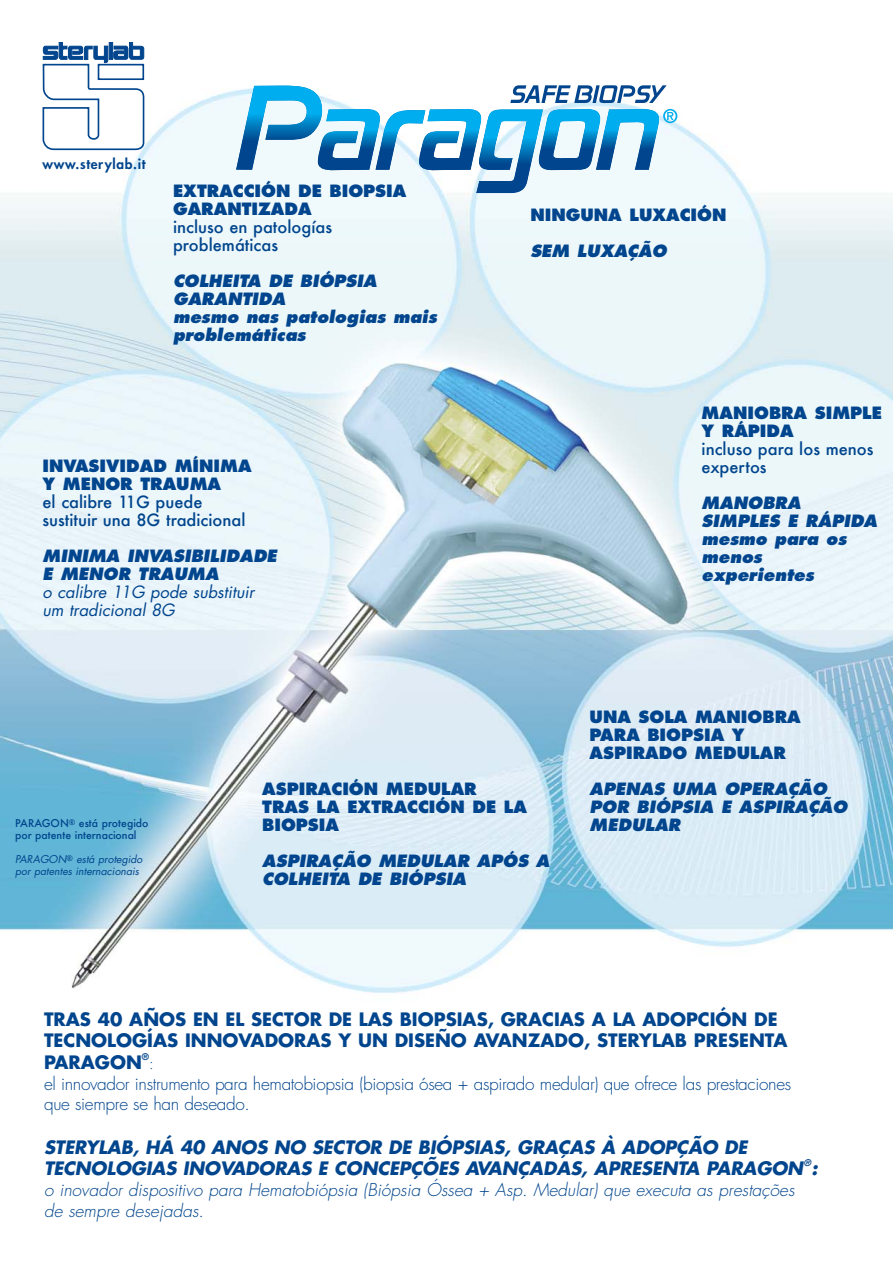
<style>
.page{position:relative;width:893px;height:1263px;background:#fff}
.page>*{position:absolute;margin:0;border:0;box-sizing:border-box;transform-origin:0 0}
.t1{font:700 18px/21.6px "Futura";color:#00458d}
.t2{font:italic 700 18px/21.6px "Futura";letter-spacing:-.01em;color:#00458d}
.t3{font:300 17.25px/20.7px "Futura";letter-spacing:-.02em;color:#00458d}
.t4{font:italic 300 17.25px/20.7px "Futura";color:#00458d}
.t5{font:italic 800 16.5px/18px "Futura";color:#00458d}
.t6{font:800 16.5px/18px "Futura";color:#00458d}
.t7{font:500 16.5px/18px "Futura";color:#00458d}
.t8{font:italic 16.5px/18px "Futura";color:#00458d}
.t9{font:300 15px "Futura";color:#00458d}
.t10{font:800 13.65px "Futura";letter-spacing:.05em;color:#00458d}
.t11{font:italic 10.5px/12px "Futura";color:#00458d}
.t12{font:500 10.5px/12px "Futura";color:#00458d}
.t13{font:700 9px "Futura";color:#00458d}
.t14{font:italic 700 9px "Futura";color:#00458d}
</style>
<div class="page">
<img style="left:0;top:47px;width:893px;height:946px">
<svg style="left:236px;top:85px;width:441px;height:108px"></svg>
<svg style="left:43px;top:42px;width:101px;height:108px"></svg>
<div style="left:109px;top:42px;width:4px;height:18px;border:1px solid #00458d"></div>
<p class="t10" style="left:43px;top:157px;width:104px">www.sterylab.it</p>
<p class="t6" style="left:173px;top:183px;width:235px">EXTRACCIÓN DE BIOPSIA<br>GARANTIZADA</p>
<p class="t7" style="left:173px;top:218px;width:161px">incluso en patologías problemáticas</p>
<p class="t5" style="left:173px;top:273px;width:265px">COLHEITA DE BIÓPSIA<br>GARANTIDA<br>mesmo nas patologias mais problemáticas</p>
<p class="t6" style="left:43px;top:458px;width:211px">INVASIVIDAD MÍNIMA<br>Y MENOR TRAUMA</p>
<p class="t7" style="left:43px;top:493px;width:205px">el calibre 11G puede sustituir una 8G tradicional</p>
<p class="t5" style="left:43px;top:548px;width:236px">MINIMA INVASIBILIDADE<br>E MENOR TRAUMA</p>
<p class="t8" style="left:43px;top:584px;width:213px">o calibre 11G pode substituir um tradicional 8G</p>
<p class="t6" style="left:530px;top:207px;width:198px">NINGUNA LUXACIÓN</p>
<p class="t5" style="left:530px;top:243px;width:138px">SEM LUXAÇÃO</p>
<p class="t6" style="left:701px;top:405px;width:182px">MANIOBRA SIMPLE<br>Y RÁPIDA</p>
<p class="t7" style="left:701px;top:440px;width:173px">incluso para los menos expertos</p>
<p class="t5" style="left:701px;top:495px;width:177px">MANOBRA<br>SIMPLES E RÁPIDA mesmo para os menos experientes</p>
<p class="t12" style="left:15px;top:817px;width:135px">PARAGON<sup>®</sup> está protegido por patente internacional</p>
<p class="t11" style="left:15px;top:854px;width:129px">PARAGON<sup>®</sup> está protegido por patentes internacionais</p>
<p class="t6" style="left:262px;top:781px;width:266px">ASPIRACIÓN MEDULAR<br>TRAS LA EXTRACCIÓN DE LA<br>BIOPSIA</p>
<p class="t5" style="left:262px;top:853px;width:289px">ASPIRAÇÃO MEDULAR APÓS A<br>COLHEITA DE BIÓPSIA</p>
<p class="t6" style="left:589px;top:709px;width:213px">UNA SOLA MANIOBRA<br>PARA BIOPSIA Y<br>ASPIRADO MEDULAR</p>
<p class="t5" style="left:589px;top:781px;width:259px">APENAS UMA OPERAÇÃO<br>POR BIÓPSIA E ASPIRAÇÃO<br>MEDULAR</p>
<p class="t1" style="left:44px;top:1010px;width:745px">TRAS 40 AÑOS EN EL SECTOR DE LAS BIOPSIAS, GRACIAS A LA ADOPCIÓN DE<br>TECNOLOGÍAS INNOVADORAS Y UN DISEÑO AVANZADO, STERYLAB PRESENTA<br>PARAGON</p>
<p class="t13" style="left:142px;top:1052px;width:9px">®</p>
<p class="t9" style="left:149px;top:1056px;width:6px">:</p>
<p class="t3" style="left:44px;top:1074px;width:749px">el innovador instrumento para hematobiopsia (biopsia ósea + aspirado medular) que ofrece las prestaciones que siempre se han deseado.</p>
<p class="t2" style="left:44px;top:1137px;width:760px">STERYLAB, HÁ 40 ANOS NO SECTOR DE BIÓPSIAS, GRAÇAS À ADOPÇÃO DE<br>TECNOLOGIAS INOVADORAS E CONCEPÇÕES AVANÇADAS, APRESENTA PARAGON</p>
<p class="t14" style="left:804px;top:1159px;width:9px">®</p>
<p class="t2" style="left:811px;top:1159px;width:8px">:</p>
<p class="t4" style="left:44px;top:1180px;width:752px">o inovador dispositivo para Hematobiópsia (Biópsia Óssea + Asp. Medular) que executa as prestações de sempre desejadas.</p>
</div>
